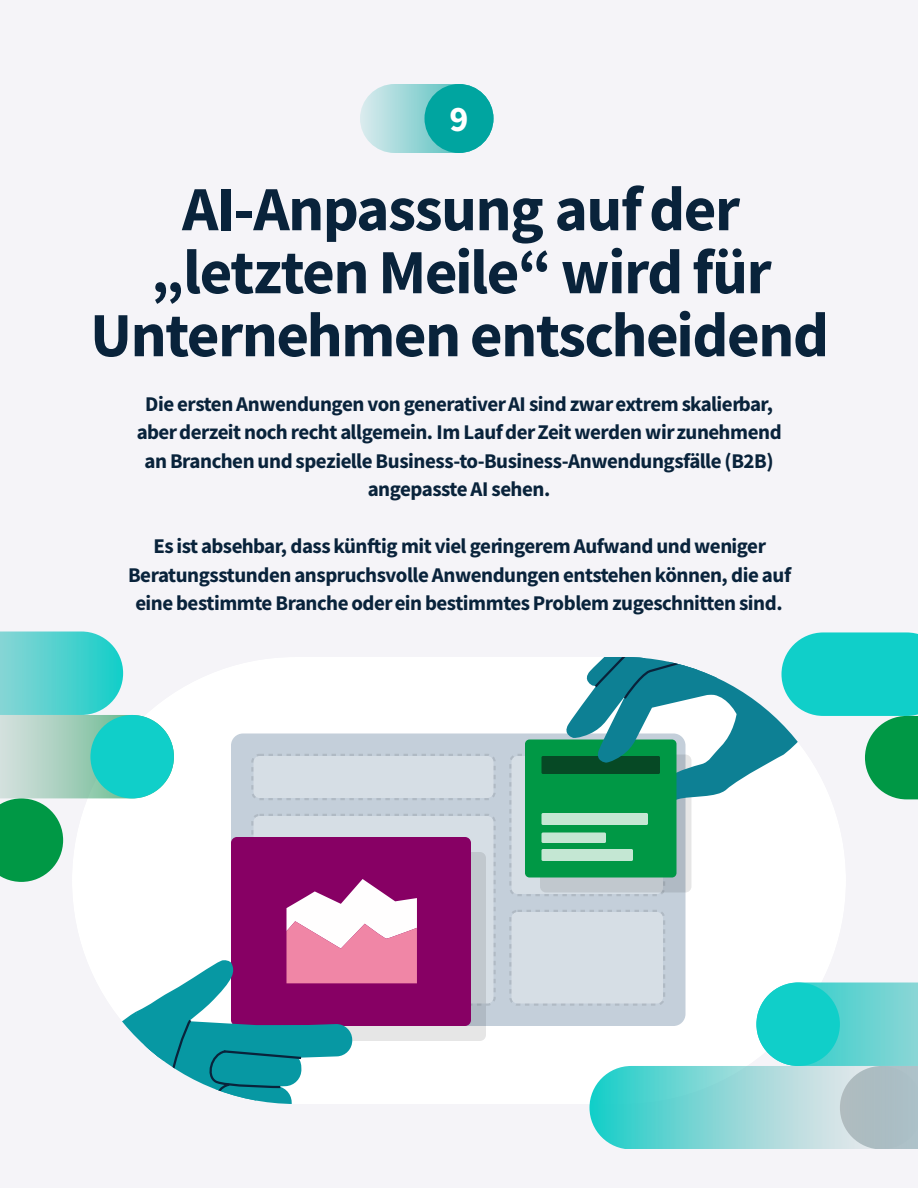
<style>
.page{position:relative;width:918px;height:1188px;background:#f5f4f8}
.page>*{position:absolute;margin:0;border:0;box-sizing:border-box;transform-origin:0 0}
.t1{font:63px/63px "Source Sans Variable";letter-spacing:-.02em;color:#09233b;text-align:center}
.t2{font:36px "Source Sans Variable";color:#fff}
.t3{font:21px/28.5px "Source Sans Variable";letter-spacing:-.02em;color:#09233b;text-align:center}
</style>
<div class="page">
<svg style="left:360px;top:84px;width:134px;height:69px;background:#a7dadb"></svg>
<div style="left:424px;top:84px;width:70px;height:69px;background:#00a5a0;border-radius:50%"></div>
<div style="left:72px;top:657px;width:774px;height:447px;background:#fff;border-radius:224px"></div>
<div style="left:231px;top:734px;width:455px;height:292px;background:#c4cfda;border-radius:12px"></div>
<div style="left:254px;top:816px;width:240px;height:188px;background:#d6dee5;border-radius:6px"></div>
<div style="left:512px;top:756px;width:151px;height:138px;background:#d6dee5;border-radius:6px"></div>
<div style="left:509px;top:754px;width:156px;height:142px;border:2px dashed #000;border-radius:7px"></div>
<div style="left:512px;top:912px;width:151px;height:92px;background:#d6dee5;border-radius:6px"></div>
<div style="left:509px;top:910px;width:156px;height:96px;border:2px dashed #000;border-radius:7px"></div>
<div style="left:254px;top:756px;width:240px;height:42px;background:#d6dee5;border-radius:6px"></div>
<div style="left:251px;top:754px;width:245px;height:46px;border:2px dashed #000;border-radius:7px"></div>
<div style="left:540px;top:754px;width:152px;height:138px;background:#000;border-radius:6px;opacity:.1"></div>
<div style="left:246px;top:852px;width:240px;height:189px;background:#000;border-radius:6px;opacity:.1"></div>
<div style="left:231px;top:837px;width:240px;height:189px;background:#870064;border-radius:6px"></div>
<div style="left:525px;top:740px;width:151px;height:138px;background:#009845;border-radius:4px"></div>
<div style="left:542px;top:756px;width:118px;height:18px;background:#064925;border-radius:2px"></div>
<div style="left:542px;top:813px;width:106px;height:12px;background:#c4e7d3;border-radius:2px"></div>
<div style="left:542px;top:832px;width:64px;height:11px;background:#c4e7d3;border-radius:2px"></div>
<div style="left:542px;top:849px;width:91px;height:12px;background:#c4e7d3;border-radius:2px"></div>
<svg style="left:0;top:632px;width:417px;height:472px"></svg>
<div style="left:90px;top:715px;width:84px;height:83px;background:#10cfc9;border-radius:50%"></div>
<svg style="left:590px;top:982px;width:328px;height:167px"></svg>
<svg style="left:562px;top:632px;width:356px;height:174px"></svg>
<h2 class="t2" style="left:449px;top:97px;width:21px">9</h2>
<h1 class="t1" style="left:90px;top:178px;width:740px">AI-Anpassung auf der „letzten Meile“ wird für<br>Unternehmen entscheidend</h1>
<p class="t3" style="left:137px;top:390px;width:646px">Die ersten Anwendungen von generativer AI sind zwar extrem skalierbar, aber derzeit noch recht allgemein. Im Lauf der Zeit werden wir zunehmend an Branchen und spezielle Business-to-Business-Anwendungsfälle (B2B) angepasste AI sehen.</p>
<p class="t3" style="left:128px;top:532px;width:665px">Es ist absehbar, dass künftig mit viel geringerem Aufwand und weniger<br>Beratungsstunden anspruchsvolle Anwendungen entstehen können, die auf eine bestimmte Branche oder ein bestimmtes Problem zugeschnitten sind.</p>
</div>
